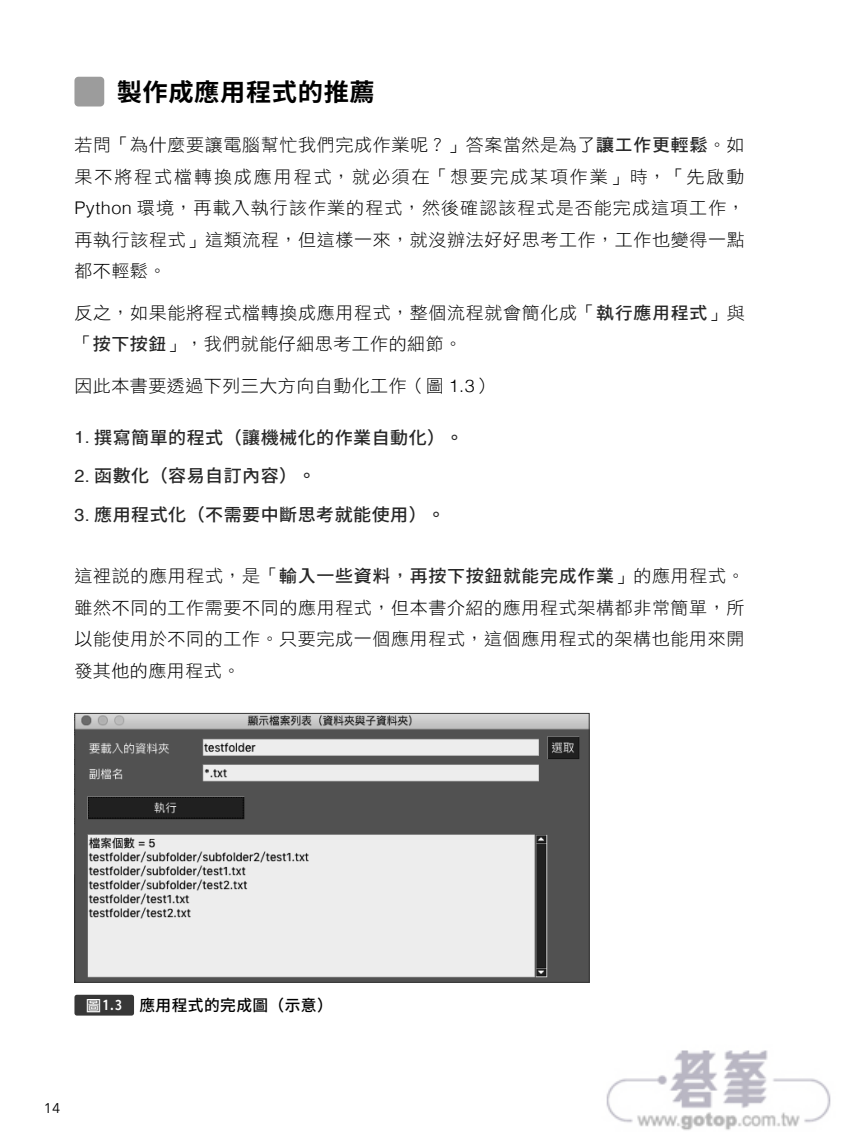
<style>
.page{position:relative;width:844px;height:1141px;background:#fff}
.page>*{position:absolute;margin:0;border:0;box-sizing:border-box;transform-origin:0 0}
.t1{font:24.5px "Gen Yo Gothic TW B";letter-spacing:.025em;color:#000}
.t2{font:17.5px/31.5px "DF Hei Std W3";letter-spacing:.035em;color:#000;text-align:justify}
.t3{font:17.5px "Gen Yo Gothic TW M";letter-spacing:.025em;color:#272727}
.t4{font:15.75px "Gen Yo Gothic TW M";letter-spacing:.025em;color:#000}
.t5{font:14px "Avenir Next LT Pro";color:#000}
.s1{font-family:"DF Hei Std W7";color:#272727}
.s2{font-family:"Helvetica";font-weight:300}
.s3{font-family:"Helvetica"}
.s4{font-family:"DFUD Gothic TC1 W6";font-size:14.88px;color:#fff}
.s5{font-family:"Inconsolata";font-weight:700;font-size:16.45px;color:#fff}
</style>
<div class="page">
<img style="left:76px;top:715px;width:511px;height:266px">
<div style="left:74px;top:713px;width:515px;height:270px;border:1px solid #373737"></div>
<div style="left:74px;top:995px;width:60px;height:21px;background:#373737;border-radius:2px"></div>
<div style="left:74px;top:77px;width:30px;height:30px;background:#9c9c9c;border-radius:4px"></div>
<img style="left:606px;top:1050px;width:225px;height:81px">
<h1 class="t1" style="left:117px;top:78px;width:260px">製作成應用程式的推薦</h1>
<p class="t2" style="left:74px;top:129px;width:671px">若問「為什麼要讓電腦幫忙我們完成作業呢？」答案當然是為了<span class="s1">讓工作更輕鬆</span>。如果不將程式檔轉換成應用程式，就必須在「想要完成某項作業」時，「先啟動<span class="s2">Python</span> 環境，再載入執行該作業的程式，然後確認該程式是否能完成這項工作，再執行該程式」這類流程，但這樣一來，就沒辦法好好思考工作，工作也變得一點都不輕鬆。</p>
<p class="t2" style="left:74px;top:297px;width:671px">反之，如果能將程式檔轉換成應用程式，整個流程就會簡化成「<span class="s1">執行應用程式</span>」與「<span class="s1">按下按鈕</span>」，我們就能仔細思考工作的細節。</p>
<p class="t2" style="left:74px;top:369px;width:420px">因此本書要透過下列三大方向自動化工作（圖 <span class="s2">1.3</span>）</p>
<p class="t3" style="left:74px;top:427px;width:390px"><span class="s3">1.</span> 撰寫簡單的程式（讓機械化的作業自動化）。</p>
<p class="t3" style="left:74px;top:466px;width:243px"><span class="s3">2.</span> 函數化（容易自訂內容）。</p>
<p class="t3" style="left:74px;top:505px;width:372px"><span class="s3">3.</span> 應用程式化（不需要中斷思考就能使用）。</p>
<p class="t2" style="left:74px;top:560px;width:671px">這裡說的應用程式，是「<span class="s1">輸入一些資料，再按下按鈕就能完成作業</span>」的應用程式。雖然不同的工作需要不同的應用程式，但本書介紹的應用程式架構都非常簡單，所以能使用於不同的工作。只要完成一個應用程式，這個應用程式的架構也能用來開發其他的應用程式。</p>
<p class="t4" style="left:86px;top:996px;width:248px"><span class="s4">圖</span><span class="s5">1.3</span> 應用程式的完成圖（示意）</p>
<p class="t5" style="left:44px;top:1100px;width:18px">14</p>
</div>
